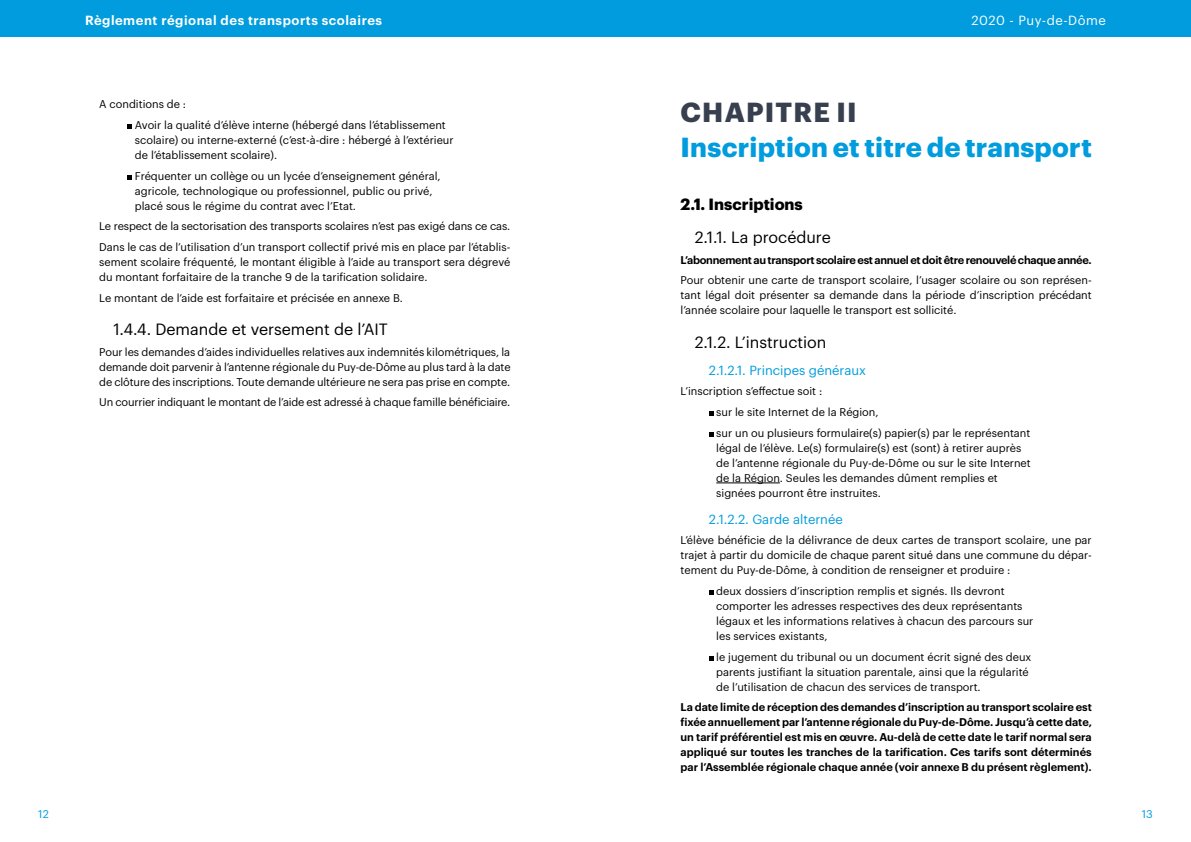
<style>
.page{position:relative;width:1191px;height:842px;background:#fff}
.page>*{position:absolute;margin:0;border:0;box-sizing:border-box;transform-origin:0 0}
.t1{font:700 27px "Graphik";letter-spacing:.01em;color:#009cdd}
.t2{font:700 27px "Graphik";letter-spacing:.045em;color:#384050}
.t3{font:16px "Graphik";color:#000}
.t4{font:700 16px "Graphik";color:#000}
.t5{font:13px "Graphik";color:#009cdd}
.t6{font:600 13px "Graphik";letter-spacing:.04em;color:#fff}
.t7{font:13px "Graphik";letter-spacing:.04em;color:#fff}
.t8{font:11px/15px "Graphik";color:#000}
.t9{font:600 11px/15px "Graphik";letter-spacing:-.025em;color:#000;text-align:justify}
.t10{font:11px "Graphik";color:#009cdd}
</style>
<div class="page">
<div style="left:0;top:0;width:595px;height:37px;background:#009cdd"></div>
<div style="left:595px;top:0;width:596px;height:37px;background:#009cdd"></div>
<svg style="left:128px;top:125px;width:4px;height:4px"></svg>
<svg style="left:128px;top:175px;width:4px;height:5px"></svg>
<hr style="left:716px;top:483px;width:64px;height:1px;background:#000">
<svg style="left:709px;top:412px;width:4px;height:4px"></svg>
<svg style="left:709px;top:432px;width:4px;height:5px"></svg>
<svg style="left:709px;top:591px;width:4px;height:4px"></svg>
<svg style="left:709px;top:656px;width:4px;height:5px"></svg>
<p class="t6" style="left:85px;top:10px;width:298px">Règlement régional des transports scolaires</p>
<p class="t7" style="left:971px;top:11px;width:136px">2020 - Puy-de-Dôme</p>
<p class="t8" style="left:135px;top:93px;width:312px;line-height:20.7px;text-indent:-36px">A conditions de :<br>Avoir la qualité d’élève interne (hébergé dans l’établissement</p>
<p class="t8" style="left:135px;top:131px;width:320px">scolaire) ou interne-externé (c’est-à-dire : hébergé à l’extérieur de l’établissement scolaire).</p>
<p class="t8" style="left:135px;top:167px;width:307px">Fréquenter un collège ou un lycée d’enseignement général, agricole, technologique ou professionnel, public ou privé, placé sous le régime du contrat avec l’Etat.</p>
<p class="t8" style="left:99px;top:215px;width:412px;line-height:20.7px">Le respect de la sectorisation des transports scolaires n’est pas exigé dans ce cas.<br>Dans le cas de l’utilisation d’un transport collectif privé mis en place par l’établis-</p>
<p class="t8" style="left:99px;top:253px;width:413px">sement scolaire fréquenté, le montant éligible à l’aide au transport sera dégrevé du montant forfaitaire de la tranche 9 de la tarification solidaire.</p>
<p class="t8" style="left:99px;top:289px;width:305px">Le montant de l’aide est forfaitaire et précisée en annexe B.</p>
<h2 class="t3" style="left:113px;top:317px;width:276px">1.4.4. Demande et versement de l’AIT</h2>
<p class="t8" style="left:99px;top:343px;width:413px;text-align:justify">Pour les demandes d’aides individuelles relatives aux indemnités kilométriques, la demande doit parvenir à l’antenne régionale du Puy-de-Dôme au plus tard à la date de clôture des inscriptions. Toute demande ultérieure ne sera pas prise en compte.</p>
<p class="t8" style="left:99px;top:394px;width:413px">Un courrier indiquant le montant de l’aide est adressé à chaque famille bénéficiaire.</p>
<h1 class="t2" style="left:680px;top:91px;width:177px">CHAPITRE II</h1>
<h1 class="t1" style="left:680px;top:126px;width:413px">Inscription et titre de transport</h1>
<h2 class="t4" style="left:680px;top:192px;width:124px">2.1. Inscriptions</h2>
<h2 class="t3" style="left:694px;top:225px;width:138px">2.1.1. La procédure</h2>
<p class="t9" style="left:680px;top:251px;width:413px">L’abonnement au transport scolaire est annuel et doit être renouvelé chaque année.</p>
<p class="t8" style="left:680px;top:272px;width:413px;text-align:justify">Pour obtenir une carte de transport scolaire, l’usager scolaire ou son représen&shy;tant légal doit présenter sa demande dans la période d’inscription précédant l’année scolaire pour laquelle le transport est sollicité.</p>
<h2 class="t3" style="left:694px;top:330px;width:133px">2.1.2. L’instruction</h2>
<p class="t5" style="left:709px;top:360px;width:159px">2.1.2.1. Principes généraux</p>
<p class="t8" style="left:716px;top:380px;width:316px;line-height:20.7px;text-indent:-36px">L’inscription s’effectue soit :<br>sur le site Internet de la Région,<br>sur un ou plusieurs formulaire(s) papier(s) par le représentant</p>
<p class="t8" style="left:716px;top:439px;width:316px">légal de l’élève. Le(s) formulaire(s) est (sont) à retirer auprès de l’antenne régionale du Puy-de-Dôme ou sur le site Internet de la Région. Seules les demandes dûment remplies et signées pourront être instruites.</p>
<p class="t5" style="left:709px;top:509px;width:135px">2.1.2.2. Garde alternée</p>
<p class="t8" style="left:680px;top:532px;width:413px;text-align:justify">L’élève bénéficie de la délivrance de deux cartes de transport scolaire, une par trajet à partir du domicile de chaque parent situé dans une commune du dépar&shy;tement du Puy-de-Dôme, à condition de renseigner et produire :</p>
<p class="t8" style="left:716px;top:583px;width:319px">deux dossiers d’inscription remplis et signés. Ils devront comporter les adresses respectives des deux représentants légaux et les informations relatives à chacun des parcours sur les services existants,</p>
<p class="t8" style="left:716px;top:648px;width:316px">le jugement du tribunal ou un document écrit signé des deux parents justifiant la situation parentale, ainsi que la régularité de l’utilisation de chacun des services de transport.</p>
<p class="t9" style="left:680px;top:699px;width:413px">La date limite de réception des demandes d’inscription au transport scolaire est fixée annuellement par l’antenne régionale du Puy-de-Dôme. Jusqu’à cette date, un tarif préférentiel est mis en œuvre. Au-delà de cette date le tarif normal sera appliqué sur toutes les tranches de la tarification. Ces tarifs sont déterminés par l’Assemblée régionale chaque année (voir annexe B du présent règlement).</p>
<p class="t10" style="left:38px;top:805px;width:12px">12</p>
<p class="t10" style="left:1141px;top:805px;width:13px">13</p>
</div>
